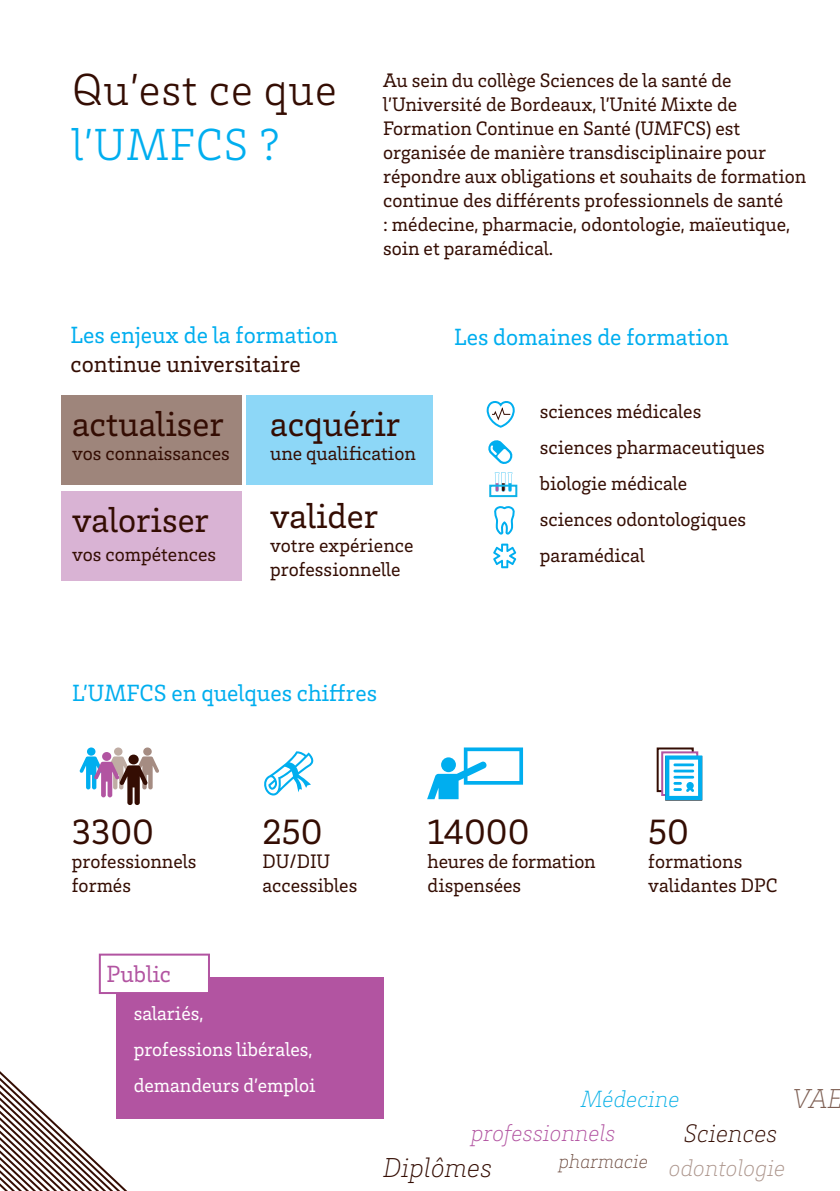
<style>
.page{position:relative;width:840px;height:1191px;background:#fff}
.page>*{position:absolute;margin:0;border:0;box-sizing:border-box;transform-origin:0 0}
.t1{font:300 46px "Brix Slab";letter-spacing:.02em;color:#340d03}
.t2{font:300 46px "Brix Slab";letter-spacing:.02em;color:#00aeef}
.t3{font:36px "Brix Slab";color:#340d03}
.t4{font:italic 200 28px "Brix Slab";color:#340d03}
.t5{font:italic 200 28px "Brix Slab";color:#7e5f53}
.t6{font:italic 200 26px "Brix Slab";color:#340d03}
.t7{font:24px "Brix Slab";color:#00aeef}
.t8{font:24px "Brix Slab";color:#340d03}
.t9{font:italic 200 24px "Brix Slab";color:#b254a1}
.t10{font:italic 200 24px "Brix Slab";color:#ad968d}
.t11{font:italic 200 24px "Brix Slab";color:#0eb2e7}
.t12{font:24px "Brix Slab";color:#b254a1}
.t13{font:20px/24px "Brix Slab";color:#340d03}
.t14{font:20px/36px "Brix Slab";color:#fff}
.t15{font:italic 200 20px "Brix Slab";color:#6f4e42}
</style>
<div class="page">
<div style="left:61px;top:395px;width:180px;height:90px;background:#9e857b"></div>
<div style="left:61px;top:491px;width:180px;height:90px;background:#d9b3d4"></div>
<div style="left:246px;top:395px;width:186px;height:90px;background:#8dd7f7"></div>
<div style="left:117px;top:977px;width:267px;height:142px;background:#b254a1"></div>
<div style="left:100px;top:954px;width:109px;height:39px;background:#fff"></div>
<div style="left:99px;top:953px;width:111px;height:41px;border:2px solid #b254a1"></div>
<div style="left:87px;top:747px;width:8px;height:8px;background:#00aeef;border-radius:50%"></div>
<div style="left:114px;top:747px;width:8px;height:8px;background:#bfaca3;border-radius:50%"></div>
<div style="left:143px;top:747px;width:9px;height:8px;background:#a58c82;border-radius:50%"></div>
<div style="left:102px;top:752px;width:9px;height:9px;background:#b254a1;border-radius:50%"></div>
<svg style="left:79px;top:756px;width:80px;height:49px"></svg>
<svg style="left:264px;top:751px;width:49px;height:44px"></svg>
<svg style="left:427px;top:747px;width:95px;height:52px"></svg>
<div style="left:656px;top:747px;width:37px;height:45px;border:2px solid #340d03"></div>
<svg style="left:660px;top:751px;width:37px;height:45px"></svg>
<svg style="left:664px;top:755px;width:37px;height:45px"></svg>
<svg style="left:0;top:1035px;width:127px;height:156px"></svg>
<svg style="left:488px;top:440px;width:25px;height:24px"></svg>
<svg style="left:486px;top:401px;width:29px;height:27px"></svg>
<svg style="left:493px;top:506px;width:23px;height:62px"></svg>
<svg style="left:494px;top:472px;width:18px;height:20px"></svg>
<div style="left:489px;top:484px;width:28px;height:13px;border:2px solid #0eb2e7"></div>
<h1 class="t1" style="left:72px;top:60px;width:266px">Qu’est ce que</h1>
<h1 class="t2" style="left:72px;top:115px;width:209px">l’UMFCS ?</h1>
<p class="t7" style="left:70px;top:320px;width:269px">Les enjeux de la formation</p>
<p class="t8" style="left:70px;top:349px;width:231px">continue universitaire</p>
<p class="t13" style="left:383px;top:68px;width:424px">Au sein du collège Sciences de la santé de l’Université de Bordeaux, l’Unité Mixte de Formation Continue en Santé (UMFCS) est organisée de manière transdisciplinaire pour répondre aux obligations et souhaits de formation continue des différents professionnels de santé<br>: médecine, pharmacie, odontologie, maïeutique, soin et paramédical.</p>
<p class="t7" style="left:454px;top:321px;width:276px">Les domaines de formation</p>
<h2 class="t3" style="left:72px;top:400px;width:153px">actualiser</h2>
<p class="t13" style="left:72px;top:440px;width:159px">vos connaissances</p>
<h2 class="t3" style="left:72px;top:496px;width:138px">valoriser</h2>
<p class="t13" style="left:72px;top:541px;width:146px">vos compétences</p>
<h2 class="t3" style="left:270px;top:400px;width:132px">acquérir</h2>
<p class="t13" style="left:270px;top:440px;width:147px">une qualification</p>
<h2 class="t3" style="left:270px;top:492px;width:110px">valider</h2>
<p class="t13" style="left:270px;top:532px;width:145px">votre expérience professionnelle</p>
<p class="t7" style="left:72px;top:677px;width:306px">L’UMFCS en quelques chiffres</p>
<p class="t13" style="left:539px;top:392px;width:226px;line-height:36px">sciences médicales sciences pharmaceutiques biologie médicale sciences odontologiques paramédical</p>
<h2 class="t3" style="left:72px;top:809px;width:84px">3300</h2>
<p class="t13" style="left:72px;top:848px;width:126px">professionnels formés</p>
<h2 class="t3" style="left:262px;top:809px;width:62px">250</h2>
<p class="t13" style="left:262px;top:848px;width:96px">DU/DIU accessibles</p>
<h2 class="t3" style="left:427px;top:809px;width:103px">14000</h2>
<p class="t13" style="left:427px;top:848px;width:169px">heures de formation dispensées</p>
<h2 class="t3" style="left:648px;top:809px;width:42px">50</h2>
<p class="t13" style="left:648px;top:848px;width:131px">formations validantes DPC</p>
<p class="t12" style="left:106px;top:959px;width:66px">Public</p>
<p class="t14" style="left:134px;top:994px;width:183px">salariés,<br>professions libérales, demandeurs d’emploi</p>
<p class="t11" style="left:581px;top:1082px;width:100px">Médecine</p>
<p class="t9" style="left:471px;top:1116px;width:146px">professionnels</p>
<h3 class="t6" style="left:683px;top:1115px;width:95px">Sciences</h3>
<p class="t15" style="left:558px;top:1148px;width:91px">pharmacie</p>
<h3 class="t4" style="left:383px;top:1148px;width:111px">Diplômes</h3>
<p class="t10" style="left:668px;top:1151px;width:118px">odontologie</p>
<h3 class="t5" style="left:792px;top:1080px;width:52px">VAE</h3>
</div>
